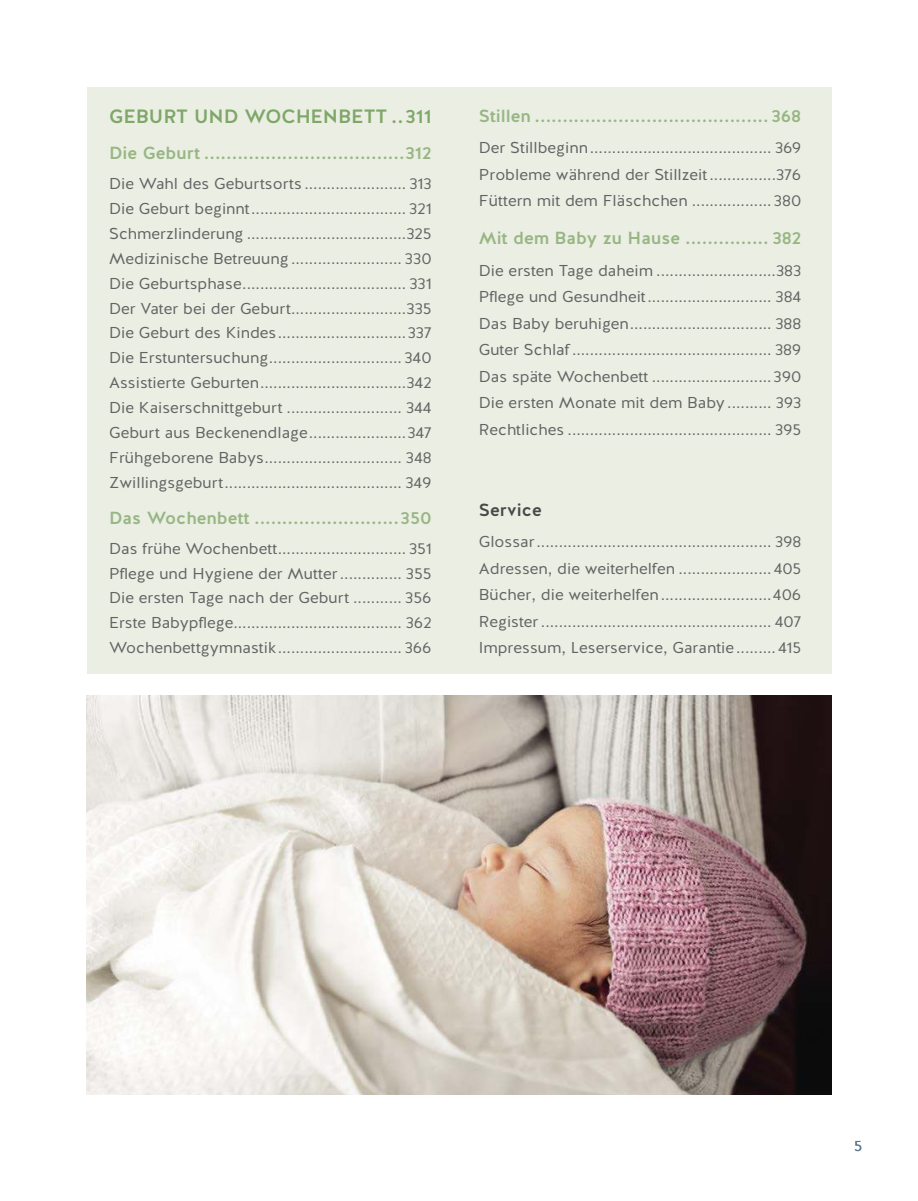
<style>
.page{position:relative;width:918px;height:1201px;background:#fff}
.page>*{position:absolute;margin:0;border:0;box-sizing:border-box;transform-origin:0 0}
.t1{font:500 19.25px "Halis GR";color:#7ea768}
.t2{font:500 17.5px "Halis GR";color:#98b683}
.t3{font:500 17.5px "Halis GR";color:#484848}
.t4{font:15.75px/24.8px "Halis GR";color:#636363;text-align:justify}
.t5{font:14.88px "Halis GR";color:#5b788d}
</style>
<div class="page">
<div style="left:87px;top:87px;width:744px;height:587px;background:#eaeee3"></div>
<img style="left:87px;top:695px;width:744px;height:399px">
<p class="t1" style="left:109px;top:109px;width:324px">GEBURT UND WOCHENBETT ..311</p>
<p class="t2" style="left:109px;top:147px;width:324px">Die Geburt ....................................312</p>
<p class="t4" style="left:109px;top:173px;width:324px">Die Wahl des Geburtsorts ....................... 313<br>Die Geburt beginnt ................................... 321<br>Schmerzlinderung ....................................325<br>Medizinische Betreuung ......................... 330<br>Die Geburtsphase ..................................... 331<br>Der Vater bei der Geburt ..........................335<br>Die Geburt des Kindes .............................337<br>Die Erstuntersuchung .............................. 340<br>Assistierte Geburten .................................342<br>Die Kaiserschnittgeburt .......................... 344<br>Geburt aus Beckenendlage ......................347<br>Frühgeborene Babys ............................... 348<br>Zwillingsgeburt ........................................ 349</p>
<p class="t2" style="left:109px;top:511px;width:324px">Das Wochenbett ..........................350</p>
<p class="t4" style="left:109px;top:537px;width:324px">Das frühe Wochenbett ............................. 351<br>Pflege und Hygiene der Mutter .............. 355<br>Die ersten Tage nach der Geburt ........... 356<br>Erste Babypflege...................................... 362<br>Wochenbettgymnastik ............................ 366</p>
<p class="t2" style="left:479px;top:109px;width:324px">Stillen ..........................................368</p>
<p class="t4" style="left:479px;top:136px;width:324px;line-height:26.4px">Der Stillbeginn ......................................... 369<br>Probleme während der Stillzeit ...............376<br>Füttern mit dem Fläschchen ..................380</p>
<p class="t2" style="left:479px;top:231px;width:324px">Mit dem Baby zu Hause ............... 382</p>
<p class="t4" style="left:479px;top:259px;width:324px;line-height:26.4px">Die ersten Tage daheim ...........................383<br>Pflege und Gesundheit ............................ 384<br>Das Baby beruhigen ................................ 388<br>Guter Schlaf ............................................. 389<br>Das späte Wochenbett ...........................390<br>Die ersten Monate mit dem Baby .......... 393<br>Rechtliches .............................................. 395</p>
<p class="t3" style="left:479px;top:503px;width:64px">Service</p>
<p class="t4" style="left:479px;top:530px;width:324px;line-height:26.4px">Glossar ..................................................... 398<br>Adressen, die weiterhelfen .....................405<br>Bücher, die weiterhelfen .........................406<br>Register .................................................... 407<br>Impressum, Leserservice, Garantie .........415</p>
<p class="t5" style="left:854px;top:1140px;width:10px">5</p>
</div>
